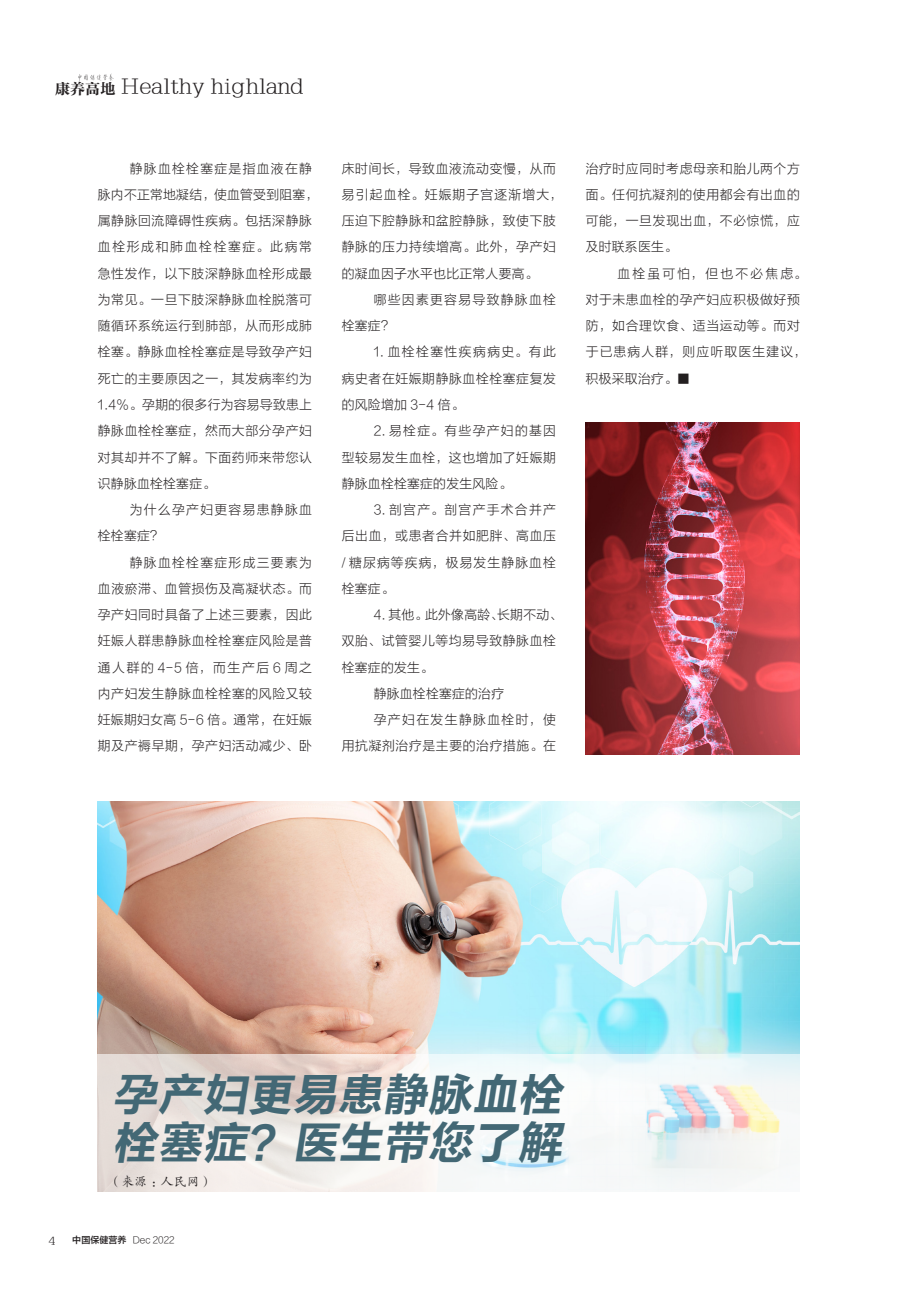
<style>
.page{position:relative;width:919px;height:1289px;background:#fff}
.page>*{position:absolute;margin:0;border:0;box-sizing:border-box;transform-origin:0 0}
.大标题{font:italic 45px/48px "FZLTCHK GBK1 0";color:#436875}
.t1{font:22.5px "FZBYFKSK GBK1 0";color:#231f20}
.正文{font:12.75px/26.2px "FZLTXHK GBK1 0";letter-spacing:.055em;color:#231f20;text-align:justify}
.正文-2{font:12.75px/26.2px "FZLTXHK GBK1 0";letter-spacing:.105em;color:#231f20}
.正文-3{font:12.75px "FZLTXHK GBK1 0";letter-spacing:.025em;color:#231f20}
.正文-4{font:12.75px "FZKTJW GB1 0";color:#231f20}
.t2{font:12px "FZBYFKSK GBK1 0";color:#231f20}
.t3{font:9px "FZLTXHK GBK1 0";color:#231f20}
.s1{font-family:"FZCYSJW GB1 0";font-size:15px}
.s2{font-family:"FZLTZHK GBK1 0"}
</style>
<div class="page">
<img style="left:78px;top:74px;width:36px;height:8px">
<img style="left:98px;top:801px;width:701px;height:390px">
<img style="left:585px;top:423px;width:214px;height:331px">
<h2 class="t1" style="left:55px;top:74px;width:250px"><span class="s1">康养高地</span> Healthy highland</h2>
<p class="正文" style="left:98px;top:155px;width:222px;text-align:left;text-indent:32px">静脉血栓栓塞症是指血液在静脉内不正常地凝结，使血管受到阻塞，属静脉回流障碍性疾病。包括深静脉血栓形成和肺血栓栓塞症。此病常急性发作，以下肢深静脉血栓形成最为常见。一旦下肢深静脉血栓脱落可随循环系统运行到肺部，从而形成肺栓塞。静脉血栓栓塞症是导致孕产妇死亡的主要原因之一，其发病率约为<br>1.4%。孕期的很多行为容易导致患上静脉血栓栓塞症，然而大部分孕产妇对其却并不了解。下面药师来带您认识静脉血栓栓塞症。</p>
<p class="正文-2" style="left:98px;top:497px;width:216px;text-indent:32px">为什么孕产妇更容易患静脉血栓栓塞症？</p>
<p class="正文" style="left:98px;top:549px;width:216px;text-indent:32px">静脉血栓栓塞症形成三要素为血液瘀滞、血管损伤及高凝状态。而孕产妇同时具备了上述三要素，因此妊娠人群患静脉血栓栓塞症风险是普通人群的 4-5 倍，而生产后 6 周之内产妇发生静脉血栓栓塞的风险又较妊娠期妇女高 5-6 倍。通常，在妊娠期及产褥早期，孕产妇活动减少、卧</p>
<p class="正文" style="left:342px;top:155px;width:222px;text-align:left">床时间长，导致血液流动变慢，从而易引起血栓。妊娠期子宫逐渐增大，压迫下腔静脉和盆腔静脉，致使下肢静脉的压力持续增高。此外，孕产妇的凝血因子水平也比正常人要高。</p>
<p class="正文-2" style="left:342px;top:287px;width:216px;text-indent:32px">哪些因素更容易导致静脉血栓栓塞症？</p>
<p class="正文" style="left:342px;top:339px;width:215px;text-indent:32px">1. 血栓栓塞性疾病病史。有此病史者在妊娠期静脉血栓栓塞症复发的风险增加 3-4 倍。</p>
<p class="正文" style="left:342px;top:418px;width:216px;text-indent:32px">2. 易栓症。有些孕产妇的基因型较易发生血栓，这也增加了妊娠期静脉血栓栓塞症的发生风险。</p>
<p class="正文" style="left:342px;top:497px;width:216px;text-indent:32px">3. 剖宫产。剖宫产手术合并产后出血，或患者合并如肥胖、高血压/ 糖尿病等疾病，极易发生静脉血栓栓塞症。</p>
<p class="正文" style="left:342px;top:602px;width:222px;text-align:left;text-indent:32px">4. 其他。此外像高龄、长期不动、双胎、试管婴儿等均易导致静脉血栓栓塞症的发生。</p>
<p class="正文-3" style="left:373px;top:686px;width:132px">静脉血栓栓塞症的治疗</p>
<p class="正文" style="left:342px;top:707px;width:216px;text-align:right">孕产妇在发生静脉血栓时，使<br>用抗凝剂治疗是主要的治疗措施。在</p>
<p class="正文" style="left:585px;top:155px;width:215px">治疗时应同时考虑母亲和胎儿两个方面。任何抗凝剂的使用都会有出血的可能，一旦发现出血，不必惊慌，应及时联系医生。</p>
<p class="正文" style="left:585px;top:260px;width:222px;text-align:left;text-indent:32px">血栓虽可怕，但也不必焦虑。对于未患血栓的孕产妇应积极做好预防，如合理饮食、适当运动等。而对于已患病人群，则应听取医生建议，积极采取治疗。■</p>
<p class="大标题" style="left:112px;top:1071px;width:460px">孕产妇更易患静脉血栓栓塞症？医生带您了解</p>
<p class="正文-4" style="left:108px;top:1174px;width:106px">（来源：人民网）</p>
<p class="t2" style="left:49px;top:1233px;width:8px">4</p>
<p class="t3" style="left:72px;top:1234px;width:104px"><span class="s2">中国保健营养</span> Dec 2022</p>
</div>
